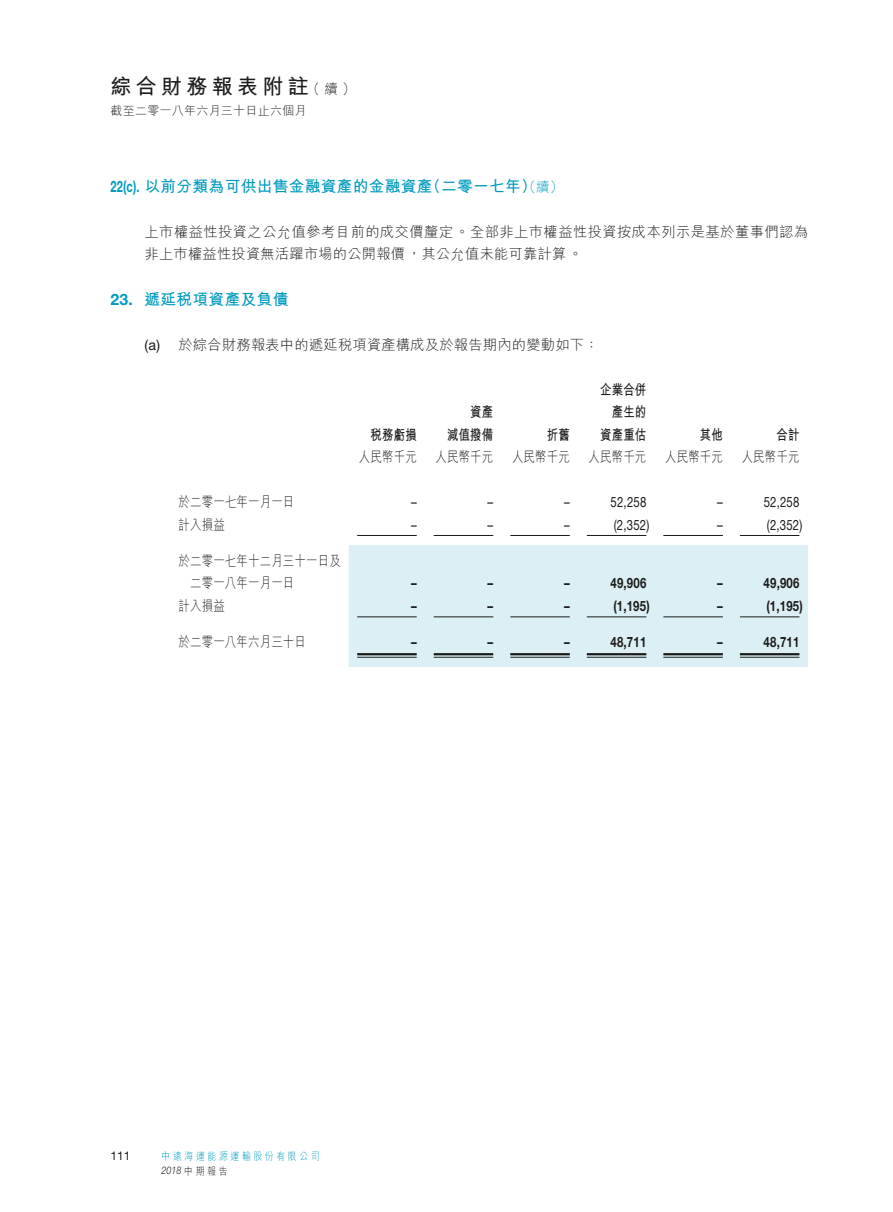
<style>
.page{position:relative;width:893px;height:1212px;background:#fff}
.page>*{position:absolute;margin:0;border:0;box-sizing:border-box;transform-origin:0 0}
.t1{font:700 21px "M Hei HK";letter-spacing:.205em;color:#1c1c1b}
.t2{font:700 15.75px "M Hei HK";letter-spacing:.015em;color:#009bbe}
.t3{font:700 15.75px "Helvetica Neue LT Std";color:#009bbe}
.t4{font:300 14.25px "M Hei HK";letter-spacing:.015em;color:#1c1c1b;scale:.8 1}
.t5{font:300 14.25px/22.5px "M Hei HK";letter-spacing:.035em;color:#1c1c1b}
.t6{font:700 14.25px "Helvetica Neue LT Std";letter-spacing:.015em;color:#1c1c1b;scale:.8 1}
.t7{font:14.25px "Helvetica Neue LT Std";letter-spacing:.015em;color:#1c1c1b;scale:.8 1}
.t8{font:300 14.25px "M Hei HK";letter-spacing:.015em;color:#1c1c1b}
.t9{font:700 14.25px/22.5px "M Hei HK";letter-spacing:.015em;color:#1c1c1b;text-align:right;scale:.8 1}
.t10{font:14.25px "Helvetica Neue LT Std";letter-spacing:.015em;color:#1c1c1b}
.t11{font:300 13.5px "M Hei HK";color:#1c1c1b}
.t12{font:300 13.5px "M Hei HK";color:#009bbe}
.t13{font:300 12px "M Hei HK";letter-spacing:.02em;color:#1c1c1b}
.t14{font:12px "Helvetica Neue LT Std";color:#1c1c1b}
.t15{font:300 10.5px "M Hei HK";letter-spacing:.285em;color:#009bbe;scale:.85 1}
.t16{font:italic 300 10.5px "Helvetica Neue LT Std";color:#1c1c1b;scale:.85 1}
.s1{font-family:"Helvetica Neue LT Std"}
.s2{font-weight:300;font-size:13.5px}
.s3{font-family:"M Hei HK";font-style:normal}
</style>
<div class="page">
<div style="left:349px;top:545px;width:459px;height:122px;background:#dbeff4"></div>
<hr style="left:357px;top:535px;width:60px;height:1px;background:#1c1c1b">
<hr style="left:434px;top:535px;width:59px;height:1px;background:#1c1c1b">
<hr style="left:510px;top:535px;width:60px;height:1px;background:#1c1c1b">
<hr style="left:587px;top:535px;width:59px;height:1px;background:#1c1c1b">
<hr style="left:663px;top:535px;width:60px;height:1px;background:#1c1c1b">
<hr style="left:740px;top:535px;width:59px;height:1px;background:#1c1c1b">
<hr style="left:357px;top:616px;width:60px;height:1px;background:#1c1c1b">
<hr style="left:434px;top:616px;width:59px;height:1px;background:#1c1c1b">
<hr style="left:510px;top:616px;width:60px;height:1px;background:#1c1c1b">
<hr style="left:587px;top:616px;width:59px;height:1px;background:#1c1c1b">
<hr style="left:663px;top:616px;width:60px;height:1px;background:#1c1c1b">
<hr style="left:740px;top:616px;width:59px;height:1px;background:#1c1c1b">
<hr style="left:357px;top:653px;width:60px;height:2px;background:#1c1c1b">
<hr style="left:357px;top:657px;width:60px;height:1px;background:#1c1c1b">
<hr style="left:434px;top:653px;width:59px;height:2px;background:#1c1c1b">
<hr style="left:434px;top:657px;width:59px;height:1px;background:#1c1c1b">
<hr style="left:510px;top:653px;width:60px;height:2px;background:#1c1c1b">
<hr style="left:510px;top:657px;width:60px;height:1px;background:#1c1c1b">
<hr style="left:587px;top:653px;width:59px;height:2px;background:#1c1c1b">
<hr style="left:587px;top:657px;width:59px;height:1px;background:#1c1c1b">
<hr style="left:663px;top:653px;width:60px;height:2px;background:#1c1c1b">
<hr style="left:663px;top:657px;width:60px;height:1px;background:#1c1c1b">
<hr style="left:740px;top:653px;width:59px;height:2px;background:#1c1c1b">
<hr style="left:740px;top:657px;width:59px;height:1px;background:#1c1c1b">
<h1 class="t1" style="left:111px;top:71px;width:200px">綜合財務報表附註</h1>
<p class="t13" style="left:111px;top:102px;width:197px">截至二零一八年六月三十日止六個月</p>
<p class="t11" style="left:306px;top:79px;width:51px">（續 (</p>
<p class="t2" style="left:111px;top:175px;width:324px"><span class="s1">22 . )c(</span> 以前分類為可供出售金融資產的金融資產</p>
<p class="t5" style="left:145px;top:220px;width:665px">上市權益性投資之公允值參考目前的成交價釐定。全部非上巿權益性投資按成本列示是基於董事們認為非上巿權益性投資無活躍市場的公開報價，其公允值未能可靠計算。</p>
<p class="t2" style="left:145px;top:287px;width:145px">遞延稅項資產及負債</p>
<p class="t2" style="left:425px;top:175px;width:113px">（二零一七年）<span class="s2">（</span></p>
<p class="t12" style="left:536px;top:178px;width:29px">續(</p>
<p class="t3" style="left:111px;top:289px;width:24px">23.</p>
<p class="t10" style="left:145px;top:336px;width:17px">a( )</p>
<p class="t8" style="left:179px;top:334px;width:422px">於綜合財務報表中的遞延稅項資產構成及於報告期內的變動如下：</p>
<p class="t9" style="left:470px;top:399px;width:30px">資產</p>
<p class="t9" style="left:600px;top:377px;width:59px">企業合併產生的</p>
<p class="t9" style="left:371px;top:422px;width:59px">稅務虧損</p>
<p class="t9" style="left:447px;top:422px;width:59px">減值撥備</p>
<p class="t9" style="left:547px;top:422px;width:30px">折舊</p>
<p class="t9" style="left:600px;top:422px;width:59px">資產重估</p>
<p class="t9" style="left:700px;top:422px;width:30px">其他</p>
<p class="t9" style="left:776px;top:422px;width:30px">合計</p>
<p class="t4" style="left:359px;top:447px;width:74px">人民幣千元</p>
<p class="t4" style="left:435px;top:447px;width:74px">人民幣千元</p>
<p class="t4" style="left:512px;top:447px;width:74px">人民幣千元</p>
<p class="t4" style="left:589px;top:447px;width:74px">人民幣千元</p>
<p class="t4" style="left:665px;top:447px;width:74px">人民幣千元</p>
<p class="t4" style="left:742px;top:447px;width:74px">人民幣千元</p>
<p class="t4" style="left:179px;top:492px;width:146px">於二零一七年一月一日</p>
<p class="t7" style="left:411px;top:493px;width:9px">–</p>
<p class="t7" style="left:488px;top:493px;width:9px">–</p>
<p class="t7" style="left:564px;top:493px;width:9px">–</p>
<p class="t7" style="left:611px;top:493px;width:46px">52,258</p>
<p class="t7" style="left:717px;top:493px;width:9px">–</p>
<p class="t7" style="left:764px;top:493px;width:46px">52,258</p>
<p class="t4" style="left:179px;top:514px;width:59px">計入損益</p>
<p class="t4" style="left:179px;top:551px;width:204px">於二零一七年十二月三十一日及</p>
<p class="t7" style="left:411px;top:516px;width:9px">–</p>
<p class="t7" style="left:488px;top:516px;width:9px">–</p>
<p class="t7" style="left:564px;top:516px;width:9px">–</p>
<p class="t7" style="left:614px;top:516px;width:46px">)2,352(</p>
<p class="t7" style="left:717px;top:516px;width:9px">–</p>
<p class="t7" style="left:767px;top:516px;width:46px">)2,352(</p>
<p class="t4" style="left:190px;top:573px;width:132px">二零一八年一月一日</p>
<p class="t6" style="left:411px;top:574px;width:9px">–</p>
<p class="t6" style="left:488px;top:574px;width:9px">–</p>
<p class="t6" style="left:564px;top:574px;width:9px">–</p>
<p class="t6" style="left:610px;top:574px;width:46px">49,906</p>
<p class="t6" style="left:717px;top:574px;width:9px">–</p>
<p class="t6" style="left:764px;top:574px;width:46px">49,906</p>
<p class="t4" style="left:179px;top:596px;width:59px">計入損益</p>
<p class="t6" style="left:411px;top:597px;width:9px">–</p>
<p class="t6" style="left:488px;top:597px;width:9px">–</p>
<p class="t6" style="left:564px;top:597px;width:9px">–</p>
<p class="t6" style="left:613px;top:597px;width:47px">)1,195(</p>
<p class="t6" style="left:717px;top:597px;width:9px">–</p>
<p class="t6" style="left:766px;top:597px;width:47px">)1,195(</p>
<p class="t4" style="left:179px;top:632px;width:161px">於二零一八年六月三十日</p>
<p class="t6" style="left:411px;top:633px;width:9px">–</p>
<p class="t6" style="left:488px;top:633px;width:9px">–</p>
<p class="t6" style="left:564px;top:633px;width:9px">–</p>
<p class="t6" style="left:610px;top:633px;width:46px">48,711</p>
<p class="t6" style="left:717px;top:633px;width:9px">–</p>
<p class="t6" style="left:764px;top:633px;width:46px">48,711</p>
<p class="t14" style="left:111px;top:1149px;width:21px">111</p>
<p class="t15" style="left:162px;top:1149px;width:188px">中遠海運能源運輸股份有限公司</p>
<p class="t16" style="left:162px;top:1164px;width:79px">2018<span class="s3">中期報告</span></p>
</div>
